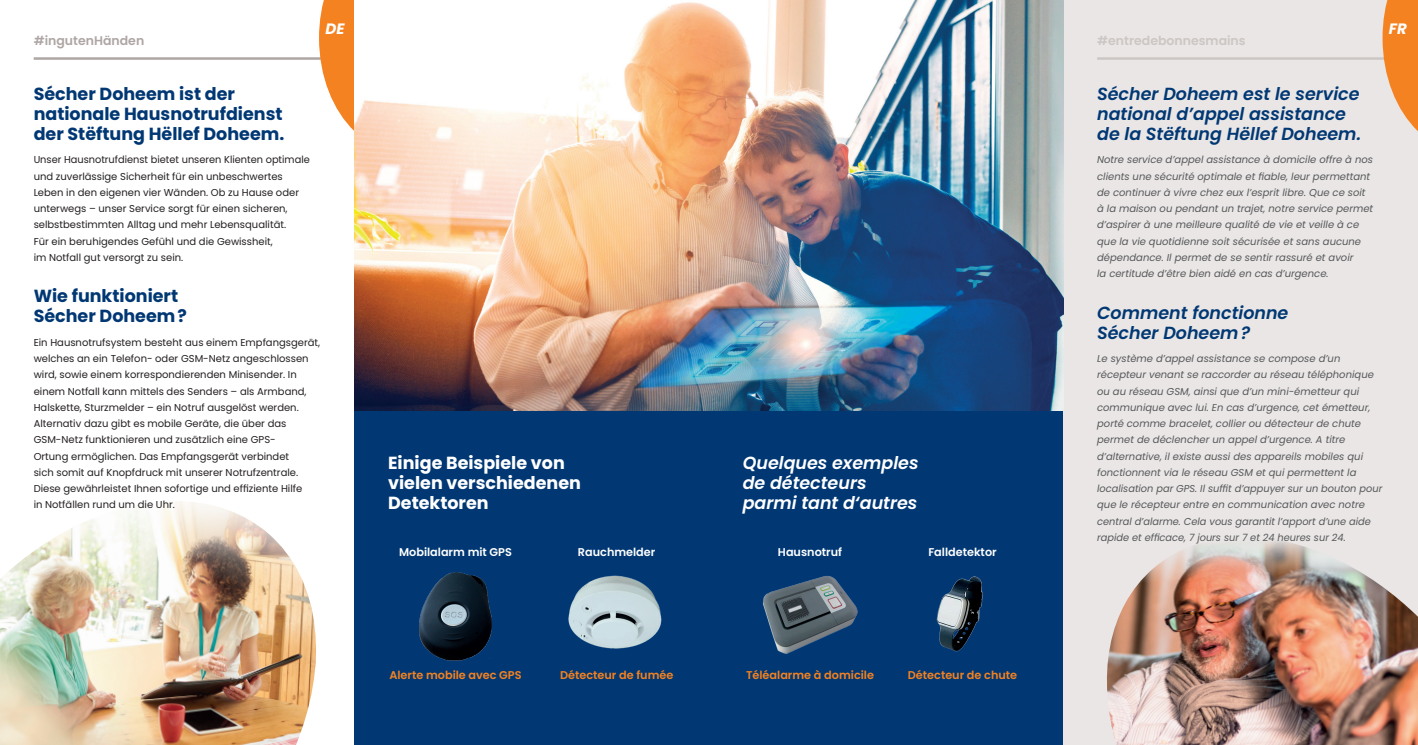
<style>
.page{position:relative;width:1418px;height:745px;background:#fff}
.page>*{position:absolute;margin:0;border:0;box-sizing:border-box;transform-origin:0 0}
.t1{font:italic 600 17.5px/20px "Poppins";color:#013874}
.t2{font:700 17.5px/20px "Poppins";color:#013874}
.t3{font:700 17.5px/20px "Poppins";color:#fff}
.t4{font:italic 600 17.5px/20px "Poppins";color:#fff}
.t5{font:italic 700 15px "Poppins";color:#fff}
.t6{font:600 12.5px "Poppins";color:#ccc6c4}
.t7{font:600 12.5px "Poppins";color:#aea6a4}
.t8{font:600 11.25px "Poppins";color:#f58220}
.t9{font:600 11.25px "Poppins";color:#fff}
.t10{font:italic 10px/16.2px "Poppins";color:#57585a}
.t11{font:10px/16.2px "Poppins";color:#231f20}
</style>
<div class="page">
<div style="left:1063px;top:0;width:354px;height:744px;background:#e9e6e5"></div>
<hr style="left:1097px;top:57px;width:287px;height:3px;background:#ccc6c4">
<hr style="left:34px;top:57px;width:287px;height:3px;background:#aea6a4">
<svg style="left:1382px;top:0;width:35px;height:130px"></svg>
<svg style="left:319px;top:0;width:35px;height:131px"></svg>
<img style="left:354px;top:0;width:709px;height:411px">
<img style="left:0;top:501px;width:316px;height:243px">
<img style="left:1107px;top:541px;width:310px;height:203px">
<div style="left:354px;top:411px;width:709px;height:333px;background:#013874"></div>
<img style="left:419px;top:572px;width:73px;height:88px">
<img style="left:763px;top:576px;width:95px;height:78px">
<img style="left:568px;top:575px;width:94px;height:74px">
<img style="left:936px;top:576px;width:47px;height:76px">
<h2 class="t5" style="left:325px;top:20px;width:21px">DE</h2>
<h2 class="t5" style="left:1388px;top:20px;width:19px">FR</h2>
<p class="t7" style="left:34px;top:33px;width:112px">#ingutenHänden</p>
<p class="t6" style="left:1097px;top:33px;width:150px">#entredebonnesmains</p>
<h1 class="t2" style="left:34px;top:84px;width:252px">Sécher Doheem ist der nationale Hausnotrufdienst der Stëftung Hëllef Doheem.</h1>
<p class="t11" style="left:34px;top:152px;width:278px">Unser Hausnotrufdienst bietet unseren Klienten optimale und zuverlässige Sicherheit für ein unbeschwertes Leben in den eigenen vier Wänden. Ob zu Hause oder unterwegs – unser Service sorgt für einen sicheren, selbstbestimmten Alltag und mehr Lebensqualität.<br>Für ein beruhigendes Gefühl und die Gewissheit,<br>im Notfall gut versorgt zu sein.</p>
<h1 class="t2" style="left:34px;top:286px;width:155px">Wie funktioniert<br>Sécher Doheem?</h1>
<p class="t11" style="left:34px;top:334px;width:288px">Ein Hausnotrufsystem besteht aus einem Empfangsgerät, welches an ein Telefon- oder GSM-Netz angeschlossen wird, sowie einem korrespondierenden Minisender. In einem Notfall kann mittels des Senders – als Armband, Halskette, Sturzmelder – ein Notruf ausgelöst werden.<br>Alternativ dazu gibt es mobile Geräte, die über das GSM-Netz funktionieren und zusätzlich eine GPS-<br>Ortung ermöglichen. Das Empfangsgerät verbindet<br>sich somit auf Knopfdruck mit unserer Notrufzentrale.<br>Diese gewährleistet Ihnen sofortige und effiziente Hilfe<br>in Notfällen rund um die Uhr.</p>
<h1 class="t3" style="left:388px;top:452px;width:194px">Einige Beispiele von vielen verschiedenen<br>Detektoren</h1>
<h1 class="t4" style="left:742px;top:452px;width:177px">Quelques exemples de détecteurs parmi tant d‘autres</h1>
<p class="t9" style="left:399px;top:545px;width:114px">Mobilalarm mit GPS</p>
<p class="t9" style="left:578px;top:545px;width:79px">Rauchmelder</p>
<p class="t9" style="left:778px;top:545px;width:66px">Hausnotruf</p>
<p class="t9" style="left:928px;top:545px;width:70px">Falldetektor</p>
<p class="t8" style="left:389px;top:667px;width:134px">Alerte mobile avec GPS</p>
<p class="t8" style="left:560px;top:667px;width:115px">Détecteur de fumée</p>
<p class="t8" style="left:746px;top:667px;width:129px">Téléalarme à domicile</p>
<p class="t8" style="left:907px;top:667px;width:111px">Détecteur de chute</p>
<h1 class="t1" style="left:1097px;top:84px;width:265px">Sécher Doheem est le service national d’appel assistance de la Stëftung Hëllef Doheem.</h1>
<p class="t10" style="left:1097px;top:152px;width:277px">Notre service d’appel assistance à domicile offre à nos clients une sécurité optimale et fiable, leur permettant de continuer à vivre chez eux l’esprit libre. Que ce soit à la maison ou pendant un trajet, notre service permet d’aspirer à une meilleure qualité de vie et veille à ce que la vie quotidienne soit sécurisée et sans aucune dépendance. Il permet de se sentir rassuré et avoir<br>la certitude d’être bien aidé en cas d’urgence.</p>
<h1 class="t1" style="left:1097px;top:302px;width:193px">Comment fonctionne<br>Sécher Doheem?</h1>
<p class="t10" style="left:1097px;top:350px;width:287px">Le système d’appel assistance se compose d’un récepteur venant se raccorder au réseau téléphonique ou au réseau GSM, ainsi que d’un mini-émetteur qui communique avec lui. En cas d’urgence, cet émetteur, porté comme bracelet, collier ou détecteur de chute permet de déclencher un appel d’urgence. A titre d’alternative, il existe aussi des appareils mobiles qui fonctionnent via le réseau GSM et qui permettent la localisation par GPS. Il suffit d’appuyer sur un bouton pour que le récepteur entre en communication avec notre central d’alarme. Cela vous garantit l’apport d’une aide rapide et efficace, 7 jours sur 7 et 24 heures sur 24.</p>
</div>
